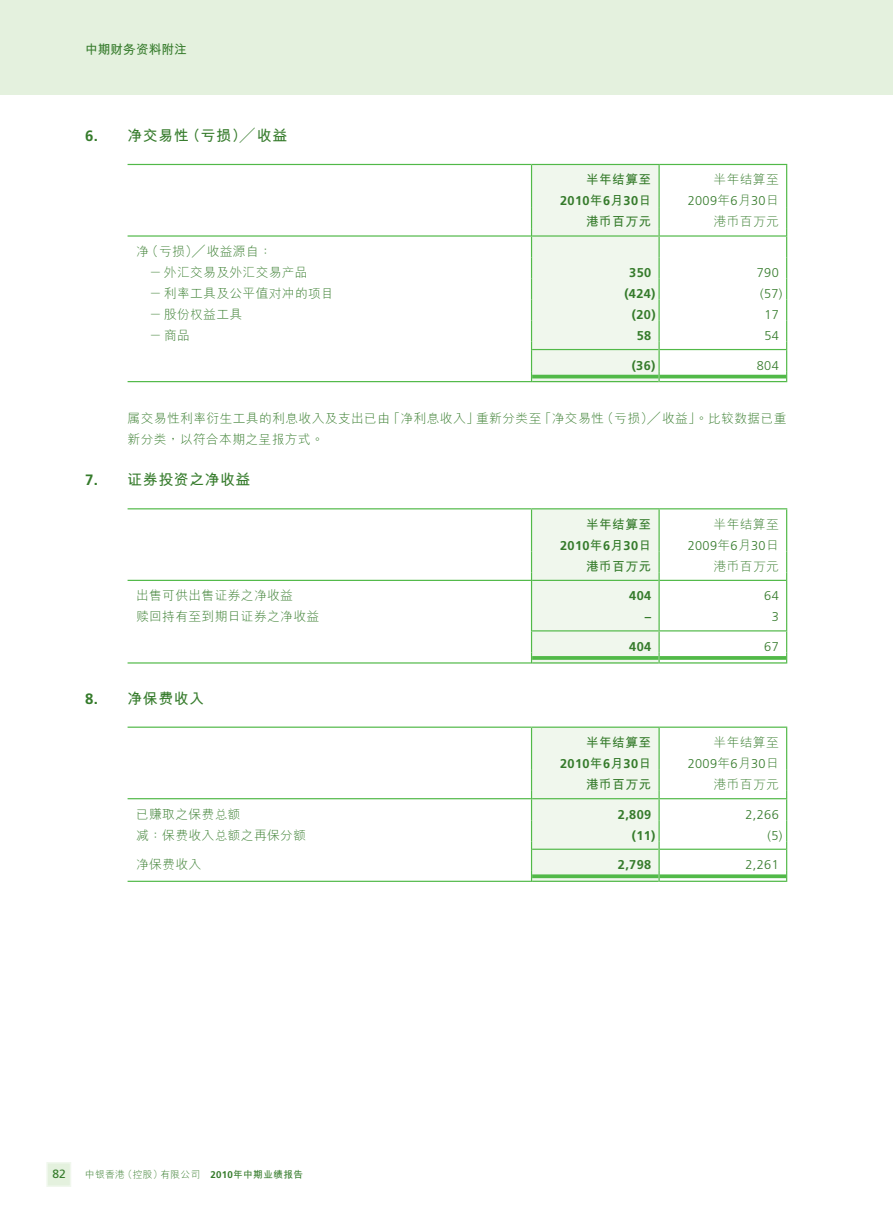
<style>
.page{position:relative;width:893px;height:1212px;background:#fff}
.page>*{position:absolute;margin:0;border:0;box-sizing:border-box;transform-origin:0 0}
.t1{font:700 15px "M Hei HKS";letter-spacing:.03em;color:#357b2b}
.t2{font:300 12.75px/21px "M Hei HKS";letter-spacing:.03em;color:#357b2b}
.t3{font:700 12.75px "Frutiger LT Std";letter-spacing:.03em;color:#357b2b}
.t4{font:300 12.75px "Frutiger LT Std";letter-spacing:.03em;color:#357b2b}
.t5{font:700 12.75px "M Hei HKS";letter-spacing:.03em;color:#357b2b}
.t6{font:700 12.75px "M Hei HKS";color:#357b2b}
.t7{font:12px "Frutiger LT Std";color:#357b2b}
.t8{font:300 9.75px "M Hei HKS";letter-spacing:.03em;color:#357b2b}
.s1{font-family:"Frutiger LT Std"}
.s2{font-family:"M Hei HKS"}
.s3{font-family:"Frutiger LT Std";font-weight:700}
.s4{font-weight:700}
</style>
<div class="page">
<div style="left:0;top:0;width:893px;height:94px;background:#e4f1de"></div>
<div style="left:46px;top:1162px;width:25px;height:25px;background:#e4f1de;border:2px solid #f0f7ed"></div>
<hr style="left:128px;top:164px;width:403px;height:1px;background:#51b948">
<hr style="left:659px;top:164px;width:128px;height:1px;background:#51b948">
<hr style="left:786px;top:165px;width:1px;height:42px;background:#51b948">
<div style="left:531px;top:164px;width:129px;height:218px;background:#f0f7ed"></div>
<svg style="left:786px;top:207px;width:1px;height:175px"></svg>
<hr style="left:128px;top:235px;width:403px;height:2px;background:#51b948">
<hr style="left:532px;top:235px;width:126px;height:2px;background:#51b948">
<hr style="left:660px;top:235px;width:126px;height:2px;background:#51b948">
<hr style="left:532px;top:349px;width:126px;height:1px;background:#51b948">
<hr style="left:660px;top:349px;width:126px;height:1px;background:#51b948">
<hr style="left:128px;top:381px;width:403px;height:1px;background:#51b948">
<hr style="left:532px;top:375px;width:126px;height:3px;background:#51b948">
<hr style="left:532px;top:381px;width:126px;height:1px;background:#51b948">
<hr style="left:660px;top:375px;width:126px;height:3px;background:#51b948">
<hr style="left:660px;top:381px;width:126px;height:1px;background:#51b948">
<hr style="left:128px;top:508px;width:403px;height:1px;background:#51b948">
<hr style="left:531px;top:508px;width:128px;height:1px;background:#51b948">
<hr style="left:659px;top:508px;width:128px;height:1px;background:#51b948">
<hr style="left:786px;top:509px;width:1px;height:42px;background:#51b948">
<div style="left:531px;top:509px;width:129px;height:154px;background:#f0f7ed"></div>
<svg style="left:786px;top:551px;width:1px;height:112px"></svg>
<hr style="left:128px;top:580px;width:403px;height:1px;background:#51b948">
<hr style="left:532px;top:580px;width:126px;height:1px;background:#51b948">
<hr style="left:660px;top:580px;width:126px;height:1px;background:#51b948">
<hr style="left:532px;top:630px;width:126px;height:1px;background:#51b948">
<hr style="left:660px;top:630px;width:126px;height:1px;background:#51b948">
<hr style="left:128px;top:662px;width:403px;height:1px;background:#51b948">
<svg style="left:532px;top:656px;width:126px;height:4px"></svg>
<hr style="left:532px;top:662px;width:126px;height:1px;background:#51b948">
<svg style="left:660px;top:656px;width:126px;height:4px"></svg>
<hr style="left:660px;top:662px;width:126px;height:1px;background:#51b948">
<hr style="left:128px;top:726px;width:403px;height:2px;background:#51b948">
<hr style="left:531px;top:726px;width:128px;height:2px;background:#51b948">
<hr style="left:659px;top:726px;width:128px;height:2px;background:#51b948">
<hr style="left:786px;top:728px;width:1px;height:42px;background:#51b948">
<div style="left:531px;top:727px;width:129px;height:155px;background:#f0f7ed"></div>
<svg style="left:786px;top:770px;width:1px;height:112px"></svg>
<hr style="left:128px;top:798px;width:403px;height:1px;background:#51b948">
<hr style="left:532px;top:798px;width:126px;height:1px;background:#51b948">
<hr style="left:660px;top:798px;width:126px;height:1px;background:#51b948">
<hr style="left:532px;top:849px;width:126px;height:1px;background:#51b948">
<hr style="left:660px;top:849px;width:126px;height:1px;background:#51b948">
<hr style="left:128px;top:881px;width:403px;height:1px;background:#51b948">
<svg style="left:532px;top:874px;width:126px;height:4px"></svg>
<hr style="left:532px;top:881px;width:126px;height:1px;background:#51b948">
<svg style="left:660px;top:874px;width:126px;height:4px"></svg>
<hr style="left:660px;top:881px;width:126px;height:1px;background:#51b948">
<p class="t6" style="left:85px;top:40px;width:103px">中期財務資料附註</p>
<p class="t1" style="left:85px;top:125px;width:204px"><span class="s1">6.</span> 淨交易性（虧損）╱收益</p>
<p class="t2" style="left:149px;top:240px;width:160px;text-indent:-13px">淨（虧損）╱收益源自：<br>－外匯交易及外匯交易產品</p>
<p class="t5" style="left:586px;top:170px;width:67px">半年結算至</p>
<p class="t3" style="left:560px;top:194px;width:93px">2010<span class="s2">年</span>6<span class="s2">月</span>30<span class="s2">日</span></p>
<p class="t2" style="left:714px;top:169px;width:67px">半年結算至</p>
<p class="t4" style="left:688px;top:194px;width:93px">2009<span class="s2">年</span>6<span class="s2">月</span>30<span class="s2">日</span></p>
<p class="t5" style="left:586px;top:212px;width:67px">港幣百萬元</p>
<p class="t2" style="left:714px;top:211px;width:67px">港幣百萬元</p>
<p class="t3" style="left:629px;top:265px;width:23px">350</p>
<p class="t4" style="left:757px;top:265px;width:23px">790</p>
<p class="t2" style="left:149px;top:282px;width:186px">－利率工具及公平值對沖的項目</p>
<p class="t3" style="left:624px;top:286px;width:33px">(424)</p>
<p class="t4" style="left:760px;top:286px;width:24px">(57)</p>
<p class="t2" style="left:149px;top:303px;width:94px">－股份權益工具</p>
<p class="t3" style="left:632px;top:307px;width:25px">(20)</p>
<p class="t4" style="left:764px;top:307px;width:16px">17</p>
<p class="t2" style="left:149px;top:324px;width:42px">－商品</p>
<p class="t3" style="left:637px;top:328px;width:16px">58</p>
<p class="t4" style="left:764px;top:328px;width:16px">54</p>
<p class="t3" style="left:632px;top:358px;width:25px">(36)</p>
<p class="t4" style="left:757px;top:358px;width:23px">804</p>
<p class="t2" style="left:128px;top:407px;width:661px">屬交易性利率衍生工具的利息收入及支出已由「淨利息收入」重新分類至「淨交易性（虧損）╱收益」。比較數據已重新分類，以符合本期之呈報方式。</p>
<p class="t1" style="left:85px;top:469px;width:167px"><span class="s1">7.</span> 證券投資之淨收益</p>
<p class="t5" style="left:586px;top:515px;width:67px">半年結算至</p>
<p class="t3" style="left:560px;top:538px;width:93px">2010<span class="s2">年</span>6<span class="s2">月</span>30<span class="s2">日</span></p>
<p class="t2" style="left:714px;top:513px;width:67px">半年結算至</p>
<p class="t4" style="left:688px;top:538px;width:93px">2009<span class="s2">年</span>6<span class="s2">月</span>30<span class="s2">日</span></p>
<p class="t5" style="left:586px;top:557px;width:67px">港幣百萬元</p>
<p class="t2" style="left:714px;top:555px;width:67px">港幣百萬元</p>
<p class="t2" style="left:136px;top:585px;width:158px">出售可供出售證券之淨收益</p>
<p class="t3" style="left:629px;top:588px;width:23px">404</p>
<p class="t4" style="left:764px;top:589px;width:16px">64</p>
<p class="t2" style="left:136px;top:606px;width:185px">贖回持有至到期日證券之淨收益</p>
<p class="t3" style="left:645px;top:609px;width:8px">–</p>
<p class="t4" style="left:772px;top:610px;width:9px">3</p>
<p class="t3" style="left:629px;top:639px;width:23px">404</p>
<p class="t4" style="left:764px;top:639px;width:16px">67</p>
<p class="t1" style="left:85px;top:687px;width:121px"><span class="s1">8.</span> 淨保費收入</p>
<p class="t5" style="left:586px;top:733px;width:67px">半年結算至</p>
<p class="t3" style="left:560px;top:756px;width:93px">2010<span class="s2">年</span>6<span class="s2">月</span>30<span class="s2">日</span></p>
<p class="t2" style="left:714px;top:731px;width:67px">半年結算至</p>
<p class="t4" style="left:688px;top:756px;width:93px">2009<span class="s2">年</span>6<span class="s2">月</span>30<span class="s2">日</span></p>
<p class="t5" style="left:586px;top:775px;width:67px">港幣百萬元</p>
<p class="t2" style="left:714px;top:773px;width:67px">港幣百萬元</p>
<p class="t2" style="left:136px;top:803px;width:106px">已賺取之保費總額</p>
<p class="t3" style="left:618px;top:807px;width:35px">2,809</p>
<p class="t4" style="left:745px;top:807px;width:35px">2,266</p>
<p class="t2" style="left:136px;top:824px;width:172px">減：保費收入總額之再保分額</p>
<p class="t3" style="left:632px;top:828px;width:25px">(11)</p>
<p class="t4" style="left:767px;top:828px;width:16px">(5)</p>
<p class="t2" style="left:136px;top:853px;width:67px">淨保費收入</p>
<p class="t3" style="left:618px;top:857px;width:35px">2,798</p>
<p class="t4" style="left:745px;top:857px;width:35px">2,261</p>
<p class="t7" style="left:52px;top:1167px;width:15px">82</p>
<p class="t8" style="left:85px;top:1168px;width:220px">中銀香港（控股）有限公司 <span class="s3">2010</span><span class="s4">年中期業績報告</span></p>
</div>
